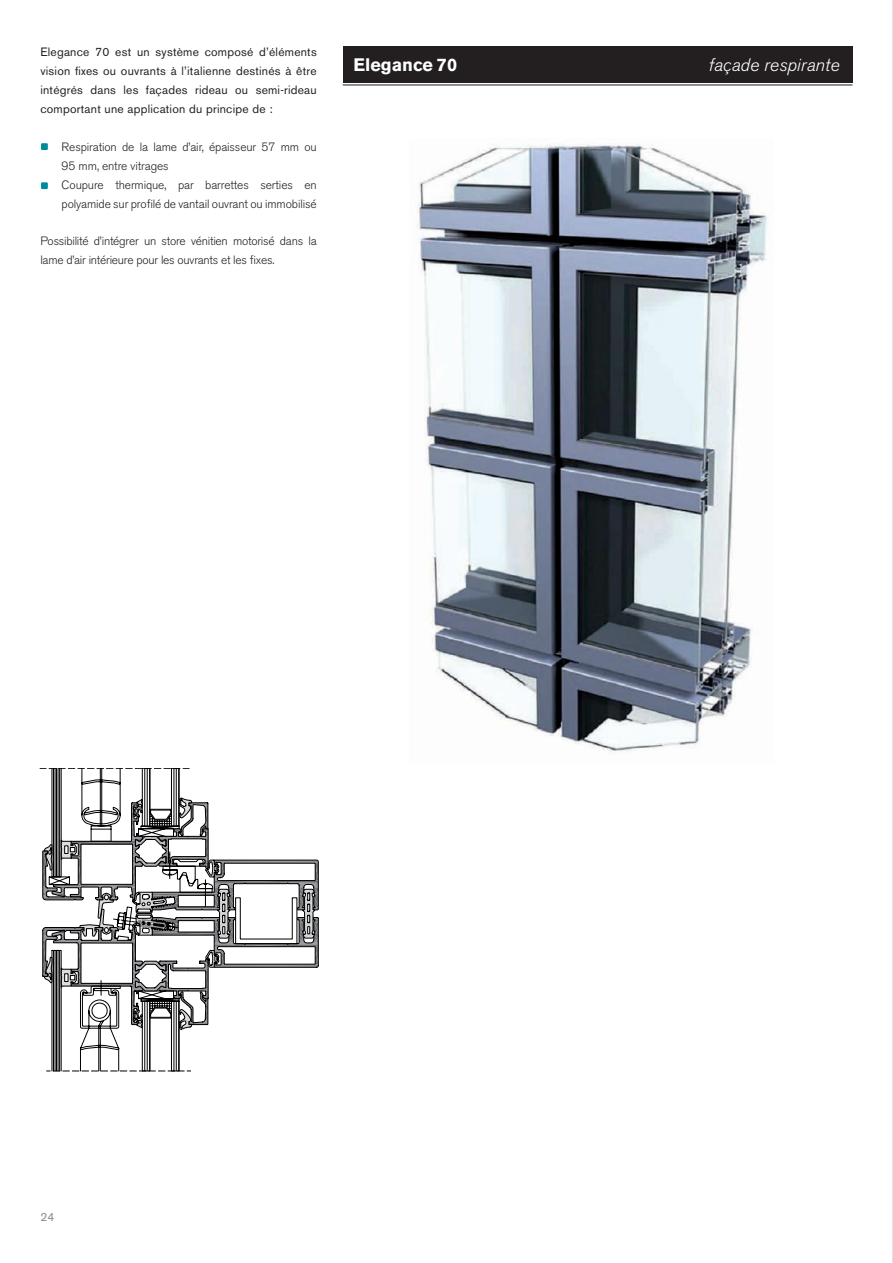
<style>
.page{position:relative;width:893px;height:1263px;background:#fff}
.page>*{position:absolute;margin:0;border:0;box-sizing:border-box;transform-origin:0 0}
.t1{font:italic 300 18px "Standard Grot SL";color:#fff}
.t2{font:700 18px "Standard Grot SL";color:#fff}
.t3{font:300 12px/18.9px "Standard Grot SL";letter-spacing:-.01em;color:#231f20}
.t4{font:12px/18.9px "Standard Grot SL";letter-spacing:.02em;color:#231f20;text-align:justify}
.t5{font:12px "Standard Grot SL";color:#99877d}
</style>
<div class="page">
<svg style="left:892px;top:0;width:1px;height:1263px"></svg>
<img style="left:417px;top:143px;width:351px;height:610px">
<svg style="left:40px;top:768px;width:279px;height:304px"></svg>
<div style="left:41px;top:143px;width:7px;height:7px;background:#008b99"></div>
<div style="left:41px;top:182px;width:7px;height:7px;background:#008b99"></div>
<div style="left:343px;top:47px;width:509px;height:36px;background:#231f20"></div>
<hr style="left:343px;top:85px;width:509px;height:1px;background:#231f20">
<p class="t4" style="left:40px;top:43px;width:278px">Elegance 70 est un système composé d’éléments vision fixes ou ouvrants à l’italienne destinés à être intégrés dans les façades rideau ou semi-rideau comportant une application du principe de :</p>
<p class="t3" style="left:62px;top:137px;width:257px">Respiration de la lame d’air, épaisseur 57 mm ou 95 mm, entre vitrages<br>Coupure thermique, par barrettes serties en polyamide sur profilé de vantail ouvrant ou immobilisé</p>
<p class="t3" style="left:40px;top:232px;width:278px">Possibilité d’intégrer un store vénitien motorisé dans la lame d’air intérieure pour les ouvrants et les fixes.</p>
<h1 class="t2" style="left:354px;top:54px;width:105px">Elegance 70</h1>
<h1 class="t1" style="left:709px;top:55px;width:133px">façade respirante</h1>
<p class="t5" style="left:40px;top:1210px;width:15px">24</p>
</div>
